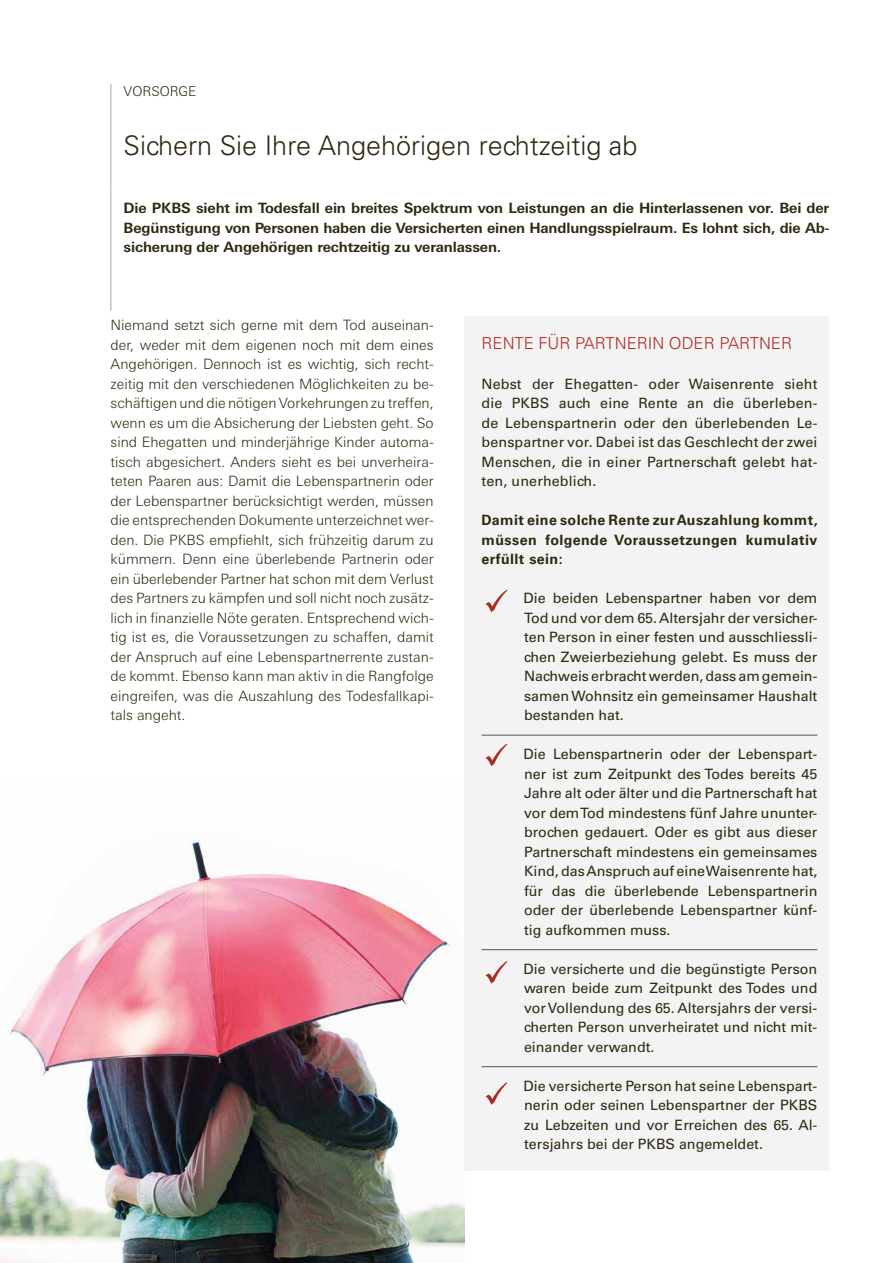
<style>
.page{position:relative;width:893px;height:1263px;background:#fff}
.page>*{position:absolute;margin:0;border:0;box-sizing:border-box;transform-origin:0 0}
.t1{font:300 27px "Univers LT Std";color:#2f2912}
.t2{font:300 16.5px "Univers LT Std";color:#ab2d24}
.t3{font:14.25px/19.5px "Univers LT Std";color:#2f2912;text-align:justify}
.t4{font:300 14.25px/19.5px "Univers Next Pro";color:#2f2912;text-align:justify}
.t5{font:700 14.25px/19.5px "Univers Next Pro";letter-spacing:-.01em;color:#2f2912;text-align:justify}
.t6{font:700 14.25px/19.5px "Univers LT Std";letter-spacing:.03em;color:#2f2912;text-align:justify}
.t7{font:300 13.5px "Univers Next Pro";color:#2f2912}
</style>
<div class="page">
<img style="left:0;top:840px;width:464px;height:423px">
<div style="left:464px;top:316px;width:365px;height:855px;background:#f3f3f3"></div>
<hr style="left:482px;top:735px;width:335px;height:1px;background:#57544b">
<hr style="left:482px;top:949px;width:335px;height:1px;background:#57544b">
<hr style="left:482px;top:1066px;width:335px;height:1px;background:#57544b">
<svg style="left:111px;top:84px;width:1px;height:12px"></svg>
<hr style="left:111px;top:96px;width:1px;height:88px;background:#a8a8a5">
<hr style="left:111px;top:184px;width:1px;height:127px;background:#a8a8a5">
<svg style="left:486px;top:590px;width:21px;height:22px"></svg>
<svg style="left:486px;top:744px;width:21px;height:22px"></svg>
<svg style="left:486px;top:961px;width:21px;height:23px"></svg>
<svg style="left:486px;top:1082px;width:21px;height:23px"></svg>
<p class="t7" style="left:124px;top:83px;width:74px">VORSORGE</p>
<h1 class="t1" style="left:124px;top:129px;width:515px">Sichern Sie Ihre Angehörigen rechtzeitig ab</h1>
<p class="t5" style="left:124px;top:198px;width:707px">Die PKBS sieht im Todesfall ein breites Spektrum von Leistungen an die Hinterlassenen vor. Bei der Begünstigung von Personen haben die Versicherten einen Handlungsspielraum. Es lohnt sich, die Ab&shy;sicherung der Angehörigen rechtzeitig zu veranlassen.</p>
<p class="t4" style="left:111px;top:315px;width:325px">Niemand setzt sich gerne mit dem Tod auseinan&shy;der, weder mit dem eigenen noch mit dem eines Angehörigen. Dennoch ist es wichtig, sich recht&shy;zeitig mit den verschiedenen Möglichkeiten zu be&shy;schäftigen und die nötigen Vorkehrungen zu treffen, wenn es um die Absicherung der Liebsten geht. So sind Ehegatten und minderjährige Kinder automa&shy;tisch abgesichert. Anders sieht es bei unverheira&shy;teten Paaren aus: Damit die Lebenspartnerin oder der Lebenspartner berücksichtigt werden, müssen die entsprechenden Dokumente unterzeichnet wer&shy;den. Die PKBS empfiehlt, sich frühzeitig darum zu kümmern. Denn eine überlebende Partnerin oder ein überlebender Partner hat schon mit dem Verlust des Partners zu kämpfen und soll nicht noch zusätz&shy;lich in finanzielle Nöte geraten. Entsprechend wich&shy;tig ist es, die Voraussetzungen zu schaffen, damit der Anspruch auf eine Lebenspartnerrente zustan&shy;de kommt. Ebenso kann man aktiv in die Rangfolge eingreifen, was die Auszahlung des Todesfallkapi&shy;tals angeht.</p>
<p class="t2" style="left:482px;top:334px;width:312px">RENTE FÜR PARTNERIN ODER PARTNER</p>
<p class="t3" style="left:482px;top:374px;width:337px">Nebst der Ehegatten- oder Waisenrente sieht die PKBS auch eine Rente an die überleben&shy;de Lebenspartnerin oder den überlebenden Le&shy;benspartner vor. Dabei ist das Geschlecht der zwei Menschen, die in einer Partnerschaft gelebt hat&shy;ten, unerheblich.</p>
<p class="t6" style="left:482px;top:510px;width:338px">Damit eine solche Rente zur Auszahlung kommt, müssen folgende Voraussetzungen kumulativ erfüllt sein:</p>
<p class="t3" style="left:524px;top:588px;width:295px">Die beiden Lebenspartner haben vor dem Tod und vor dem 65. Altersjahr der versicher&shy;ten Person in einer festen und ausschliessli&shy;chen Zweierbeziehung gelebt. Es muss der Nachweis erbracht werden, dass am gemein&shy;samen Wohnsitz ein gemeinsamer Haushalt bestanden hat.</p>
<p class="t3" style="left:524px;top:744px;width:295px">Die Lebenspartnerin oder der Lebenspart&shy;ner ist zum Zeitpunkt des Todes bereits 45<br>Jahre alt oder älter und die Partnerschaft hat vor dem Tod mindestens fünf Jahre ununter&shy;brochen gedauert. Oder es gibt aus dieser Partnerschaft mindestens ein gemeinsames Kind, das Anspruch auf eine Waisenrente hat, für das die überlebende Lebenspartnerin oder der überlebende Lebenspartner künf&shy;tig aufkommen muss.</p>
<p class="t3" style="left:524px;top:959px;width:295px">Die versicherte und die begünstigte Person waren beide zum Zeitpunkt des Todes und vor Vollendung des 65. Altersjahrs der versi&shy;cherten Person unverheiratet und nicht mit&shy;einander verwandt.</p>
<p class="t3" style="left:523px;top:1076px;width:295px">Die versicherte Person hat seine Lebenspart&shy;nerin oder seinen Lebenspartner der PKBS zu Lebzeiten und vor Erreichen des 65. Al&shy;tersjahrs bei der PKBS angemeldet.</p>
</div>
